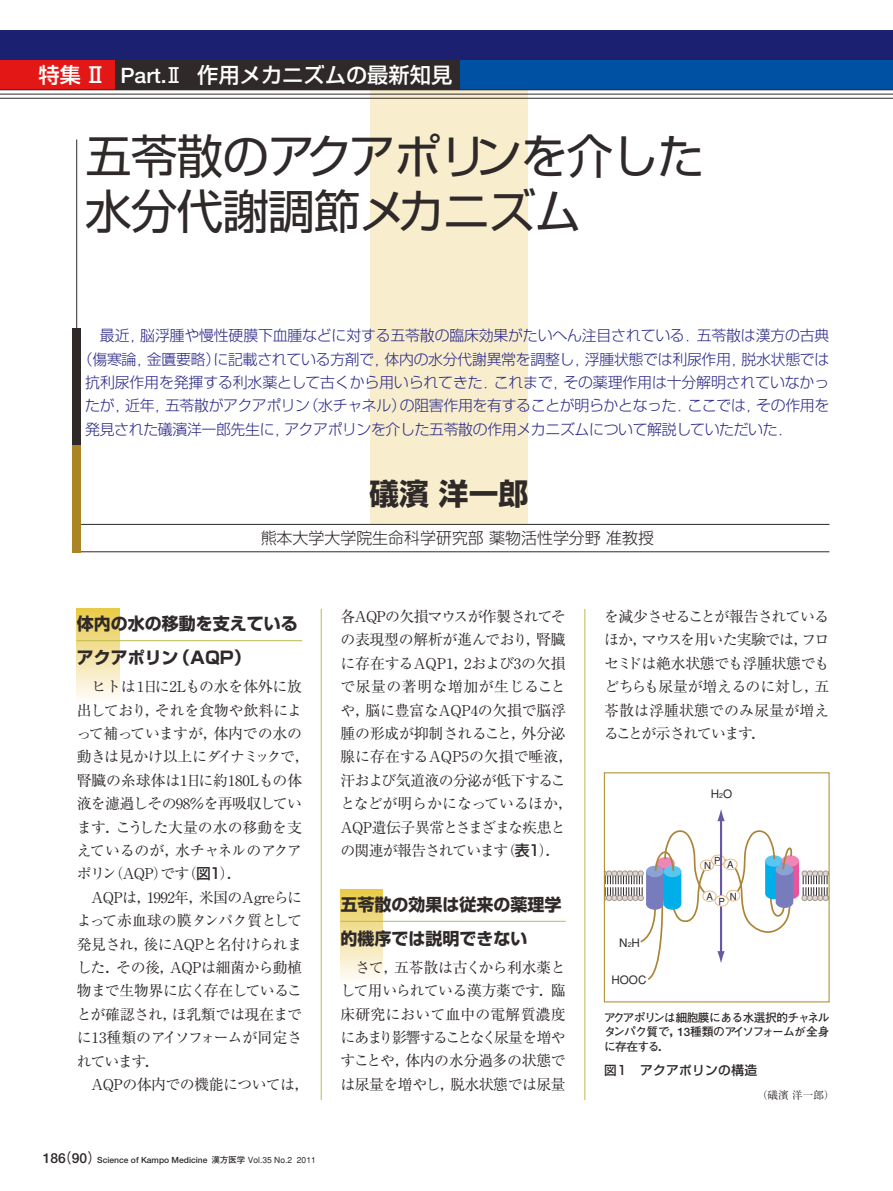
<style>
.page{position:relative;width:893px;height:1191px;background:#fff}
.page>*{position:absolute;margin:0;border:0;box-sizing:border-box;transform-origin:0 0}
.t1{font:46.8px/55.3px "Shin Go";letter-spacing:-.025em;color:#2f2929}
.t2{font:700 29.7px "Shin Go";color:#2f2929}
.t3{font:500 21.3px "Shin Go";color:#fff}
.t4{font:700 16.95px/34px "Shin Go";color:#2f2929}
.t5{font:300 15.9px "Shin Go";color:#2f2929}
.t6{font:14.85px/23.4px "Ryumin";letter-spacing:-.03em;color:#2f2929;text-align:justify}
.t7{font:300 14.85px "Shin Go";letter-spacing:-.02em;color:#2c2a88}
.t8{font:500 12.75px "Shin Go";letter-spacing:.025em;color:#2f2929}
.t9{font:700 11.7px/14.9px "Futo Go B101";letter-spacing:-.04em;color:#2f2929;text-align:justify}
.t10{font:500 11.7px "Gothic BBB";color:#2f2929}
.t11{font:10.65px "Ryumin";color:#2f2929}
.t12{font:500 9.75px "Gothic BBB";color:#2f2929}
.t13{font:700 8.55px "Futo Go B101";color:#2f2929}
.s1{font-family:"Futo Go B101";font-weight:700}
.s2{font-family:"Shin Go";font-weight:500}
.s3{font-size:13.8px}
.s4{font-family:"Gothic BBB";font-weight:500}
.s5{font-size:7.05px}
</style>
<div class="page">
<div style="left:370px;top:86px;width:157px;height:438px;background:#f8eecd"></div>
<hr style="left:77px;top:524px;width:752px;height:1px;background:#2f2929">
<div style="left:77px;top:609px;width:42px;height:93px;background:linear-gradient(to bottom,#e8ca4a,#fffcfe)"></div>
<hr style="left:77px;top:551px;width:752px;height:1px;background:#2f2929">
<div style="left:72px;top:328px;width:9px;height:117px;background:#2f2929"></div>
<div style="left:72px;top:445px;width:9px;height:107px;background:#ab8525"></div>
<div style="left:340px;top:889px;width:43px;height:94px;background:linear-gradient(to bottom,#e9ca49,#fefcfc)"></div>
<hr style="left:340px;top:921px;width:226px;height:1px;background:#bdbb4c">
<hr style="left:77px;top:640px;width:225px;height:1px;background:#bdbb4c">
<hr style="left:321px;top:609px;width:1px;height:491px;background:#bdbb4c">
<hr style="left:585px;top:609px;width:1px;height:491px;background:#bdbb4c">
<hr style="left:720px;top:817px;width:2px;height:139px;background:#6959a5">
<svg style="left:606px;top:827px;width:221px;height:153px"></svg>
<svg style="left:717px;top:809px;width:8px;height:12px"></svg>
<div style="left:715px;top:895px;width:13px;height:11px;background:#fff;border-radius:50%"></div>
<div style="left:715px;top:895px;width:13px;height:11px;border:1px solid #e6bb84;border-radius:50%"></div>
<div style="left:0;top:60px;width:893px;height:30px;background:#0051a4"></div>
<div style="left:0;top:30px;width:893px;height:30px;background:#1c2071"></div>
<hr style="left:76px;top:139px;width:1px;height:213px;background:#2f2929">
<div style="left:0;top:60px;width:115px;height:30px;background:#e31816"></div>
<div style="left:115px;top:60px;width:344px;height:30px;background:#2f2929"></div>
<hr style="left:0;top:90px;width:893px;height:1px;background:#2f2929">
<hr style="left:0;top:94px;width:893px;height:1px;background:#2f2929">
<hr style="left:0;top:98px;width:893px;height:1px;background:#2f2929">
<h3 class="t3" style="left:38px;top:61px;width:415px">特集 Ⅱ <span class="s1">Part.Ⅱ</span> 作用メカニズムの最新知見</h3>
<h1 class="t1" style="left:85px;top:125px;width:620px">五苓散のアクアポリンを介した水分代謝調節メカニズム</h1>
<p class="t7" style="left:100px;top:326px;width:731px">最近，脳浮腫や慢性硬膜下血腫などに対する五苓散の臨床効果がたいへん注目されている．五苓散は漢方の古典</p>
<p class="t7" style="left:78px;top:349px;width:753px">（傷寒論，金匱要略）に記載されている方剤で，体内の水分代謝異常を調整し，浮腫状態では利尿作用，脱水状態では</p>
<p class="t7" style="left:85px;top:373px;width:745px">抗利尿作用を発揮する利水薬として古くから用いられてきた．これまで，その薬理作用は十分解明されていなかっ</p>
<p class="t7" style="left:85px;top:396px;width:746px">たが，近年，五苓散がアクアポリン（水チャネル）の阻害作用を有することが明らかとなった．ここでは，その作用を</p>
<p class="t7" style="left:85px;top:419px;width:708px">発見された礒濱洋一郎先生に，アクアポリンを介した五苓散の作用メカニズムについて解説していただいた．</p>
<h2 class="t2" style="left:369px;top:473px;width:160px">礒濱洋一郎</h2>
<p class="t5" style="left:261px;top:528px;width:395px">熊本大学大学院生命科学研究部薬物活性学分野准教授</p>
<p class="t4" style="left:77px;top:606px;width:223px">体内の水の移動を支えているアクアポリン（AQP）</p>
<p class="t6" style="left:77px;top:674px;width:234px;text-align:left;text-indent:15px">ヒトは１日に2Lもの水を体外に放出しており，それを食物や飲料によって補っていますが，体内での水の動きは見かけ以上にダイナミックで，腎臓の糸球体は1日に約180Lもの体液を濾過しその98％を再吸収しています．こうした大量の水の移動を支えているのが，水チャネルのアクアポリン（AQP）です（<span class="s2">図1</span>）．</p>
<p class="t6" style="left:77px;top:885px;width:227px;text-indent:14px">AQPは，1992年，米国のAgreらによって赤血球の膜タンパク質として発見され，後にAQPと名付けられました．その後，AQPは細菌から動植物まで生物界に広く存在していることが確認され，ほ乳類では現在までに13種類のアイソフォームが同定されています．</p>
<p class="t6" style="left:91px;top:1072px;width:220px">AQPの体内での機能については，</p>
<p class="t13" style="left:43px;top:1154px;width:275px"><span class="s3">186（90）</span>Science of Kampo Medicine 漢方医学 <span class="s4">Vol.35 No.2 2011</span></p>
<p class="t6" style="left:340px;top:604px;width:234px;text-align:left">各AQPの欠損マウスが作製されてその表現型の解析が進んでおり，腎臓に存在するAQP1，2および3の欠損で尿量の著明な増加が生じることや，脳に豊富なAQP4の欠損で脳浮腫の形成が抑制されること，外分泌腺に存在するAQP5の欠損で唾液，汗および気道液の分泌が低下することなどが明らかになっているほか，<br>AQP遺伝子異常とさまざまな疾患との関連が報告されています（<span class="s2">表1</span>）．</p>
<p class="t4" style="left:340px;top:886px;width:223px">五苓散の効果は従来の薬理学的機序では説明できない</p>
<p class="t6" style="left:340px;top:955px;width:227px;text-indent:15px">さて，五苓散は古くから利水薬として用いられている漢方薬です．臨床研究において血中の電解質濃度にあまり影響することなく尿量を増やすことや，体内の水分過多の状態では尿量を増やし，脱水状態では尿量</p>
<p class="t6" style="left:604px;top:604px;width:227px">を減少させることが報告されているほか，マウスを用いた実験では，フロセミドは絶水状態でも浮腫状態でもどちらも尿量が増えるのに対し，五苓散は浮腫状態でのみ尿量が増えることが示されています．</p>
<p class="t10" style="left:711px;top:786px;width:23px">H<span class="s5">2</span>O</p>
<p class="t12" style="left:714px;top:856px;width:21px">P A</p>
<p class="t12" style="left:704px;top:859px;width:9px">N</p>
<p class="t10" style="left:619px;top:935px;width:22px">N<span class="s5">2</span>H</p>
<p class="t10" style="left:611px;top:973px;width:37px">HOOC</p>
<p class="t12" style="left:730px;top:890px;width:9px">N</p>
<p class="t12" style="left:706px;top:890px;width:8px">A</p>
<p class="t12" style="left:719px;top:895px;width:8px">P</p>
<p class="t9" style="left:604px;top:1009px;width:227px">アクアポリンは細胞膜にある水選択的チャネルタンパク質で，13種類のアイソフォームが全身に存在する．</p>
<p class="t11" style="left:757px;top:1088px;width:79px">（礒濱洋一郎）</p>
<p class="t8" style="left:604px;top:1062px;width:155px">図1 アクアポリンの構造</p>
</div>
